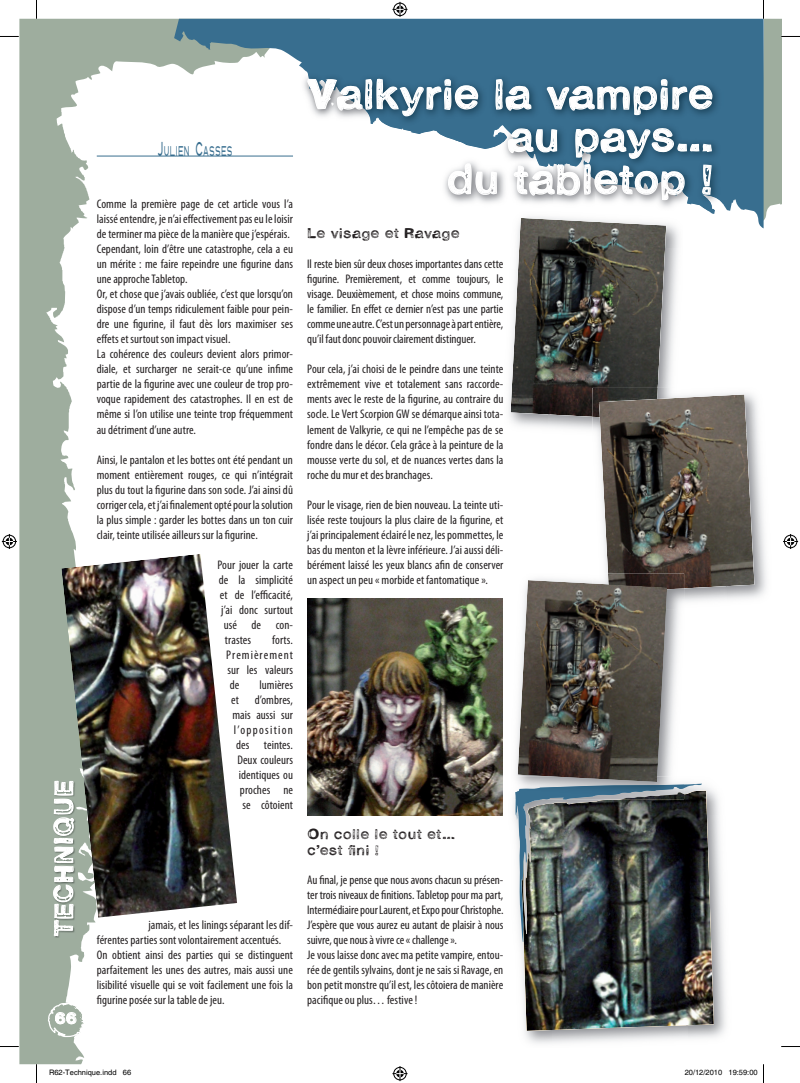
<style>
.page{position:relative;width:800px;height:1083px;background:#fff}
.page>*{position:absolute;margin:0;border:0;box-sizing:border-box;transform-origin:0 0}
.t1{font:40px/42.5px "H2 D2 Alevita Rough";color:#fff;text-align:right;scale:1.1 1}
.t2{font:25px "H2 D2 Alevita Rough";letter-spacing:.045em;color:#fff}
.t3{font:15.38px "DIN1451 fette Breitschrift 1936";letter-spacing:.015em;color:#386e8f;scale:.45 1}
.t4{font:15px "H2 D2 Alevita Rough";color:#fff;scale:1.1 1}
.t5{font:13.75px/16.5px "H2 D2 Alevita Rough";letter-spacing:.015em;color:#231f20;scale:1.1 1}
.t6{font:condensed 12.5px/15px "Myriad Pro";letter-spacing:.005em;color:#231f20;text-align:justify}
.t7{font:condensed 12.5px "Myriad Pro";letter-spacing:.08em;color:#231f20}
.t8{font:7.5px "Helvetica";color:#000}
.s1{font-size:22px}
</style>
<div class="page">
<svg style="left:19px;top:19px;width:311px;height:1045px"></svg>
<svg style="left:48px;top:781px;width:29px;height:156px"></svg>
<svg style="left:47px;top:999px;width:41px;height:38px"></svg>
<svg style="left:174px;top:19px;width:589px;height:209px;fill:#386e8f"></svg>
<img style="left:300px;top:72px;width:84px;height:139px">
<img style="left:384px;top:204px;width:169px;height:7px">
<img style="left:713px;top:72px;width:10px;height:34px">
<img style="left:713px;top:106px;width:10px;height:35px">
<img style="left:713px;top:141px;width:10px;height:35px">
<img style="left:556px;top:176px;width:167px;height:35px">
<svg style="left:301px;top:65px;width:412px;height:139px"></svg>
<hr style="left:97px;top:156px;width:196px;height:1px;background:#386e8f">
<img style="left:61px;top:554px;width:176px;height:363px">
<img style="left:513px;top:783px;width:206px;height:32px">
<img style="left:687px;top:815px;width:39px;height:224px">
<img style="left:521px;top:790px;width:192px;height:241px">
<img style="left:515px;top:783px;width:186px;height:159px">
<img style="left:307px;top:599px;width:195px;height:217px">
<img style="left:504px;top:211px;width:178px;height:38px">
<img style="left:666px;top:249px;width:12px;height:139px">
<img style="left:510px;top:218px;width:156px;height:199px">
<img style="left:726px;top:432px;width:40px;height:168px">
<img style="left:592px;top:388px;width:90px;height:45px">
<img style="left:592px;top:388px;width:65px;height:29px">
<img style="left:598px;top:394px;width:156px;height:194px">
<img style="left:513px;top:579px;width:171px;height:220px">
<img style="left:515px;top:784px;width:169px;height:15px">
<img style="left:592px;top:573px;width:92px;height:37px">
<img style="left:607px;top:573px;width:77px;height:19px">
<img style="left:517px;top:580px;width:150px;height:202px">
<svg style="left:0;top:36px;width:19px;height:1px"></svg>
<svg style="left:0;top:1046px;width:19px;height:1px"></svg>
<svg style="left:781px;top:1046px;width:18px;height:1px"></svg>
<svg style="left:36px;top:0;width:1px;height:19px"></svg>
<svg style="left:36px;top:1064px;width:1px;height:19px"></svg>
<svg style="left:760px;top:0;width:39px;height:222px"></svg>
<svg style="left:392px;top:2px;width:15px;height:15px"></svg>
<svg style="left:392px;top:1066px;width:15px;height:15px"></svg>
<svg style="left:2px;top:534px;width:15px;height:15px"></svg>
<svg style="left:783px;top:534px;width:14px;height:15px"></svg>
<svg style="left:763px;top:1064px;width:1px;height:19px"></svg>
<h2 class="t2" style="left:49px;top:936px;width:157px;rotate:-90deg">TECHNIQUE</h2>
<p class="t4" style="left:54px;top:1009px;width:22px">66</p>
<p class="t3" style="left:157px;top:141px;width:169px"><span class="s1">J</span>ULIEN <span class="s1">C</span>ASSES</p>
<p class="t6" style="left:97px;top:197px;width:198px;text-align:left">Comme la première page de cet article vous l’a laissé entendre, je n’ai effectivement pas eu le loisir de terminer ma pièce de la manière que j’espérais.<br>Cependant, loin d’être une catastrophe, cela a eu un mérite : me faire repeindre une figurine dans une approche Tabletop.<br>Or, et chose que j’avais oubliée, c’est que lorsqu’on dispose d’un temps ridiculement faible pour pein&shy;dre une figurine, il faut dès lors maximiser ses effets et surtout son impact visuel.<br>La cohérence des couleurs devient alors primor&shy;diale, et surcharger ne serait-ce qu’une infime partie de la figurine avec une couleur de trop pro&shy;voque rapidement des catastrophes. Il en est de même si l’on utilise une teinte trop fréquemment au détriment d’une autre.</p>
<p class="t6" style="left:97px;top:452px;width:198px">Ainsi, le pantalon et les bottes ont été pendant un moment entièrement rouges, ce qui n’intégrait plus du tout la figurine dans son socle. J’ai ainsi dû corriger cela, et j’ai finalement opté pour la solution la plus simple : garder les bottes dans un ton cuir clair, teinte utilisée ailleurs sur la figurine.</p>
<p class="t6" style="left:217px;top:557px;width:77px">Pour jouer la carte</p>
<p class="t6" style="left:218px;top:572px;width:76px">de la simplicité</p>
<p class="t6" style="left:220px;top:587px;width:74px">et de l’efficacité,</p>
<p class="t6" style="left:221px;top:602px;width:73px">j’ai donc surtout</p>
<p class="t6" style="left:223px;top:617px;width:71px">usé de con-</p>
<p class="t6" style="left:225px;top:632px;width:28px">trastes</p>
<p class="t6" style="left:272px;top:632px;width:22px">forts.</p>
<p class="t7" style="left:226px;top:648px;width:68px">Premièrement</p>
<p class="t6" style="left:227px;top:662px;width:67px">sur les valeurs</p>
<p class="t6" style="left:230px;top:677px;width:11px">de</p>
<p class="t6" style="left:259px;top:677px;width:35px">lumières</p>
<p class="t6" style="left:231px;top:692px;width:9px">et</p>
<p class="t6" style="left:232px;top:692px;width:62px;text-align:right">d’ombres,<br>mais aussi sur l’opposition des teintes.<br>Deux couleurs identiques ou proches ne se côtoient</p>
<p class="t6" style="left:97px;top:917px;width:198px;text-align:left;text-indent:52px">jamais, et les linings séparant les dif&shy;férentes parties sont volontairement accentués.<br>On obtient ainsi des parties qui se distinguent parfaitement les unes des autres, mais aussi une lisibilité visuelle qui se voit facilement une fois la figurine posée sur la table de jeu.</p>
<h1 class="t1" style="left:306px;top:73px;width:372px">Valkyrie la vampire au pays…<br>du tabletop !</h1>
<p class="t5" style="left:307px;top:225px;width:140px">Le visage et Ravage</p>
<p class="t6" style="left:307px;top:257px;width:198px">Il reste bien sûr deux choses importantes dans cette figurine. Premièrement, et comme toujours, le visage. Deuxièmement, et chose moins commune, le familier. En effet ce dernier n’est pas une partie comme une autre. C’est un personnage à part entière, qu’il faut donc pouvoir clairement distinguer.</p>
<p class="t6" style="left:307px;top:362px;width:198px">Pour cela, j’ai choisi de le peindre dans une teinte extrêmement vive et totalement sans raccorde&shy;ments avec le reste de la figurine, au contraire du socle. Le Vert Scorpion GW se démarque ainsi tota&shy;lement de Valkyrie, ce qui ne l’empêche pas de se fondre dans le décor. Cela grâce à la peinture de la mousse verte du sol, et de nuances vertes dans la roche du mur et des branchages.</p>
<p class="t6" style="left:307px;top:497px;width:198px">Pour le visage, rien de bien nouveau. La teinte uti&shy;lisée reste toujours la plus claire de la figurine, et j’ai principalement éclairé le nez, les pommettes, le bas du menton et la lèvre inférieure. J’ai aussi déli&shy;bérément laissé les yeux blancs afin de conserver un aspect un peu « morbide et fantomatique ».</p>
<p class="t5" style="left:307px;top:825px;width:136px">On colle le tout et… c’est fini !</p>
<p class="t6" style="left:307px;top:872px;width:198px;text-align:left">Au final, je pense que nous avons chacun su présen&shy;ter trois niveaux de finitions. Tabletop pour ma part, Intermédiaire pour Laurent, et Expo pour Christophe.<br>J’espère que vous aurez eu autant de plaisir à nous suivre, que nous à vivre ce « challenge ».<br>Je vous laisse donc avec ma petite vampire, entou&shy;rée de gentils sylvains, dont je ne sais si Ravage, en bon petit monstre qu’il est, les côtoiera de manière pacifique ou plus… festive !</p>
<p class="t8" style="left:49px;top:1068px;width:84px">R62-Technique.indd 66</p>
<p class="t8" style="left:684px;top:1068px;width:74px">20/12/2010 19:59:00</p>
</div>
